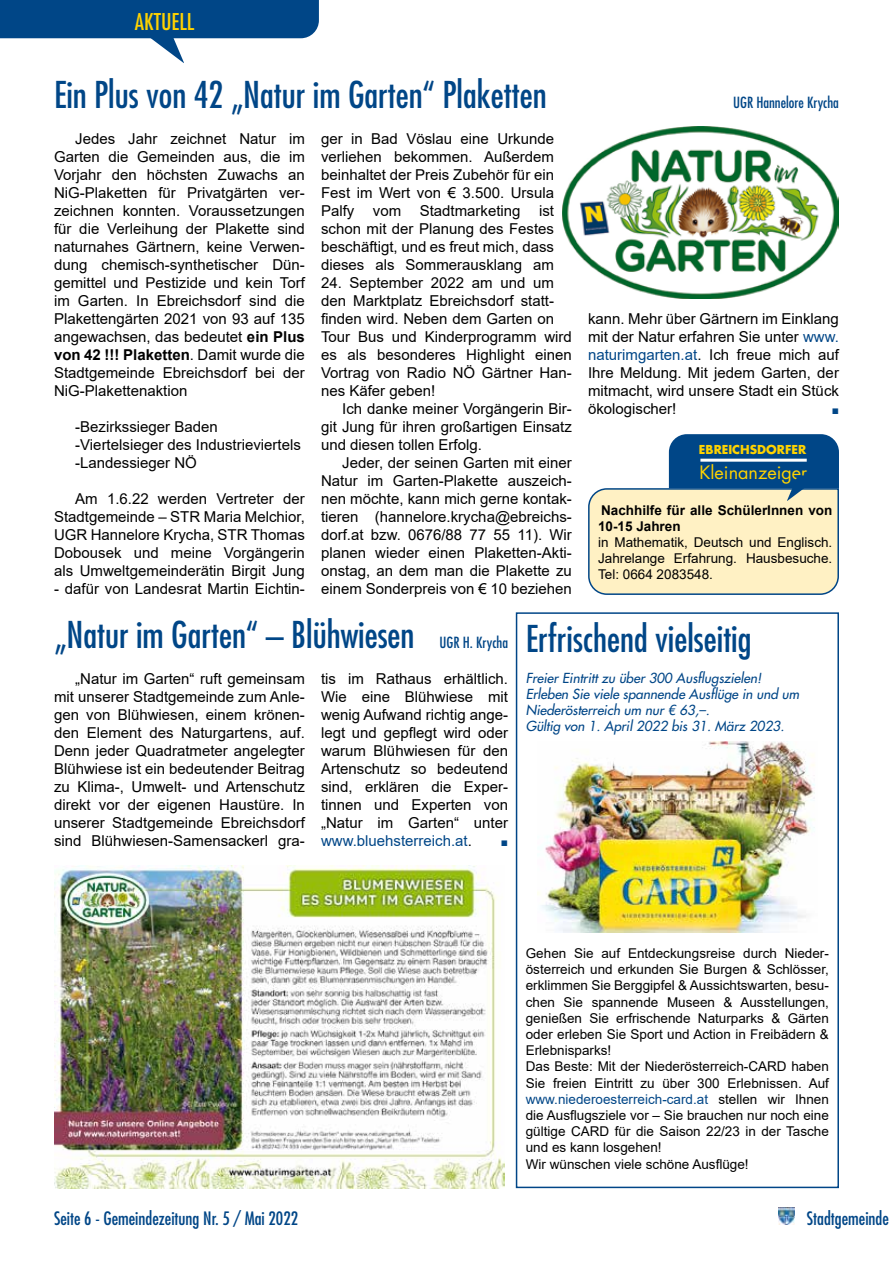
<style>
.page{position:relative;width:893px;height:1263px;background:#fff}
.page>*{position:absolute;margin:0;border:0;box-sizing:border-box;transform-origin:0 0}
.t1{font:condensed 36px "Futura Std";color:#004687}
.t2{font:condensed 22.5px "Futura Std";color:#ffd300}
.t3{font:condensed 18px "Futura Std";color:#004687}
.t4{font:18px "Futura Std";color:#ffd300}
.t5{font:15px/18px "Arial";color:#000;text-align:justify}
.t6{font:condensed 15px "Futura Std";color:#004687}
.t7{font:13.5px/16.2px "Arial";color:#000;text-align:justify}
.t8{font:italic 500 13.5px/16.2px "Futura Std";color:#004687}
.t9{font:700 13.5px/16.2px "Arial";color:#000}
.t10{font:700 12px "Futura Std";color:#ffd300}
.t11{font:12px "Arial";color:#004687}
.s1{font-weight:700}
.s2{color:#004687}
</style>
<div class="page">
<img style="left:778px;top:1208px;width:16px;height:17px">
<svg style="left:0;top:0;width:319px;height:63px"></svg>
<img style="left:563px;top:126px;width:276px;height:173px">
<svg style="left:588px;top:434px;width:251px;height:161px;background:#c1c9bc"></svg>
<img style="left:54px;top:865px;width:451px;height:323px">
<div style="left:516px;top:612px;width:323px;height:576px;border:2px solid #004687"></div>
<img style="left:538px;top:741px;width:277px;height:192px">
<h2 class="t2" style="left:135px;top:8px;width:61px">AKTUELL</h2>
<h1 class="t1" style="left:54px;top:74px;width:494px">Ein Plus von 42 „Natur im Garten“ Plaketten</h1>
<p class="t5" style="left:54px;top:130px;width:252px;text-indent:21px">Jedes Jahr zeichnet Natur im Garten die Gemeinden aus, die im Vorjahr den höchsten Zuwachs an NiG-Plaketten für Privatgärten ver&shy;zeichnen konnten. Voraussetzungen für die Verleihung der Plakette sind naturnahes Gärtnern, keine Verwen&shy;dung chemisch-synthetischer Dün&shy;gemittel und Pestizide und kein Torf im Garten. In Ebreichsdorf sind die Plakettengärten 2021 von 93 auf 135 angewachsen, das bedeutet <span class="s1">ein Plus von 42 !!! Plaketten</span>. Damit wurde die Stadtgemeinde Ebreichsdorf bei der NiG-Plakettenaktion</p>
<p class="t5" style="left:75px;top:418px;width:227px;text-align:left">-Bezirkssieger Baden -Viertelsieger des Industrieviertels -Landessieger NÖ</p>
<p class="t5" style="left:54px;top:490px;width:252px;text-indent:21px">Am 1.6.22 werden Vertreter der Stadtgemeinde – STR Maria Melchior, UGR Hannelore Krycha, STR Thomas Dobousek und meine Vorgängerin als Umweltgemeinderätin Birgit Jung</p>
<p class="t5" style="left:54px;top:580px;width:252px">- dafür von Landesrat Martin Eichtin-</p>
<p class="t5" style="left:321px;top:130px;width:235px">ger in Bad Vöslau eine Urkunde verliehen bekommen. Außerdem beinhaltet der Preis Zubehör für ein Fest im Wert von € 3.500. Ursula Palfy vom Stadtmarketing ist schon mit der Planung des Festes beschäftigt, und es freut mich, dass dieses als Sommerausklang am</p>
<p class="t5" style="left:321px;top:274px;width:252px;text-align:left">24. September 2022 am und um den Marktplatz Ebreichsdorf statt&shy;finden wird. Neben dem Garten on<br>Tour Bus und Kinderprogramm wird es als besonderes Highlight einen<br>Vortrag von Radio NÖ Gärtner Han&shy;nes Käfer geben!</p>
<p class="t5" style="left:321px;top:400px;width:252px;text-indent:21px">Ich danke meiner Vorgängerin Bir&shy;git Jung für ihren großartigen Einsatz und diesen tollen Erfolg.</p>
<p class="t5" style="left:321px;top:454px;width:252px;text-indent:21px">Jeder, der seinen Garten mit einer Natur im Garten-Plakette auszeich&shy;nen möchte, kann mich gerne kontak&shy;tieren (hannelore.krycha@ebreichs&shy;dorf.at bzw. 0676/88 77 55 11). Wir planen wieder einen Plaketten-Akti&shy;onstag, an dem man die Plakette zu einem Sonderpreis von € 10 beziehen</p>
<p class="t6" style="left:733px;top:94px;width:107px">UGR Hannelore Krycha</p>
<p class="t5" style="left:588px;top:310px;width:252px">kann. Mehr über Gärtnern im Einklang mit der Natur erfahren Sie unter <span class="s2">www. naturimgarten.at</span>. Ich freue mich auf Ihre Meldung. Mit jedem Garten, der mitmacht, wird unsere Stadt ein Stück ökologischer!</p>
<p class="t11" style="left:832px;top:402px;width:9px">■</p>
<p class="t10" style="left:699px;top:441px;width:109px">EBREICHSDORFER</p>
<p class="t4" style="left:699px;top:461px;width:109px">Kleinanzeiger</p>
<p class="t9" style="left:598px;top:502px;width:236px">Nachhilfe für alle SchülerInnen von<br>10-15 Jahren</p>
<p class="t7" style="left:598px;top:534px;width:236px">in Mathematik, Deutsch und Englisch.<br>Jahrelange Erfahrung. Hausbesuche.<br>Tel: 0664 2083548.</p>
<h1 class="t1" style="left:54px;top:613px;width:362px">„Natur im Garten“ – Blühwiesen</h1>
<p class="t6" style="left:440px;top:634px;width:70px">UGR H. Krycha</p>
<p class="t5" style="left:54px;top:670px;width:252px;text-indent:21px">„Natur im Garten“ ruft gemeinsam mit unserer Stadtgemeinde zum Anle&shy;gen von Blühwiesen, einem krönen&shy;den Element des Naturgartens, auf.<br>Denn jeder Quadratmeter angelegter Blühwiese ist ein bedeutender Beitrag zu Klima-, Umwelt- und Artenschutz direkt vor der eigenen Haustüre. In unserer Stadtgemeinde Ebreichsdorf sind Blühwiesen-Samensackerl gra-</p>
<p class="t5" style="left:321px;top:670px;width:188px">tis im Rathaus erhältlich.<br>Wie eine Blühwiese mit wenig Aufwand richtig ange&shy;legt und gepflegt wird oder warum Blühwiesen für den Artenschutz so bedeutend sind, erklären die Exper&shy;tinnen und Experten von „Natur im Garten“ unter <span class="s2">www.bluehsterreich.at</span>.</p>
<p class="t11" style="left:501px;top:834px;width:9px">■</p>
<h1 class="t1" style="left:526px;top:617px;width:227px">Erfrischend vielseitig</h1>
<p class="t8" style="left:526px;top:670px;width:275px">Freier Eintritt zu über 300 Ausflugszielen!<br>Erleben Sie viele spannende Ausflüge in und um Niederösterreich um nur € 63,–.<br>Gültig von 1. April 2022 bis 31. März 2023.</p>
<p class="t7" style="left:526px;top:945px;width:305px;text-align:left">Gehen Sie auf Entdeckungsreise durch Nieder&shy;österreich und erkunden Sie Burgen &amp; Schlösser, erklimmen Sie Berggipfel &amp; Aussichtswarten, besu&shy;chen Sie spannende Museen &amp; Ausstellungen, genießen Sie erfrischende Naturparks &amp; Gärten oder erleben Sie Sport und Action in Freibädern &amp; Erlebnisparks!<br>Das Beste: Mit der Niederösterreich-CARD haben Sie freien Eintritt zu über 300 Erlebnissen. Auf <span class="s2">www.niederoesterreich-card.at</span> stellen wir Ihnen die Ausflugsziele vor – Sie brauchen nur noch eine gültige CARD für die Saison 22/23 in der Tasche und es kann losgehen!<br>Wir wünschen viele schöne Ausflüge!</p>
<p class="t3" style="left:54px;top:1207px;width:246px">Seite 6 - Gemeindezeitung Nr. 5 / Mai 2022</p>
<p class="t3" style="left:807px;top:1207px;width:84px">Stadtgemeinde</p>
</div>
